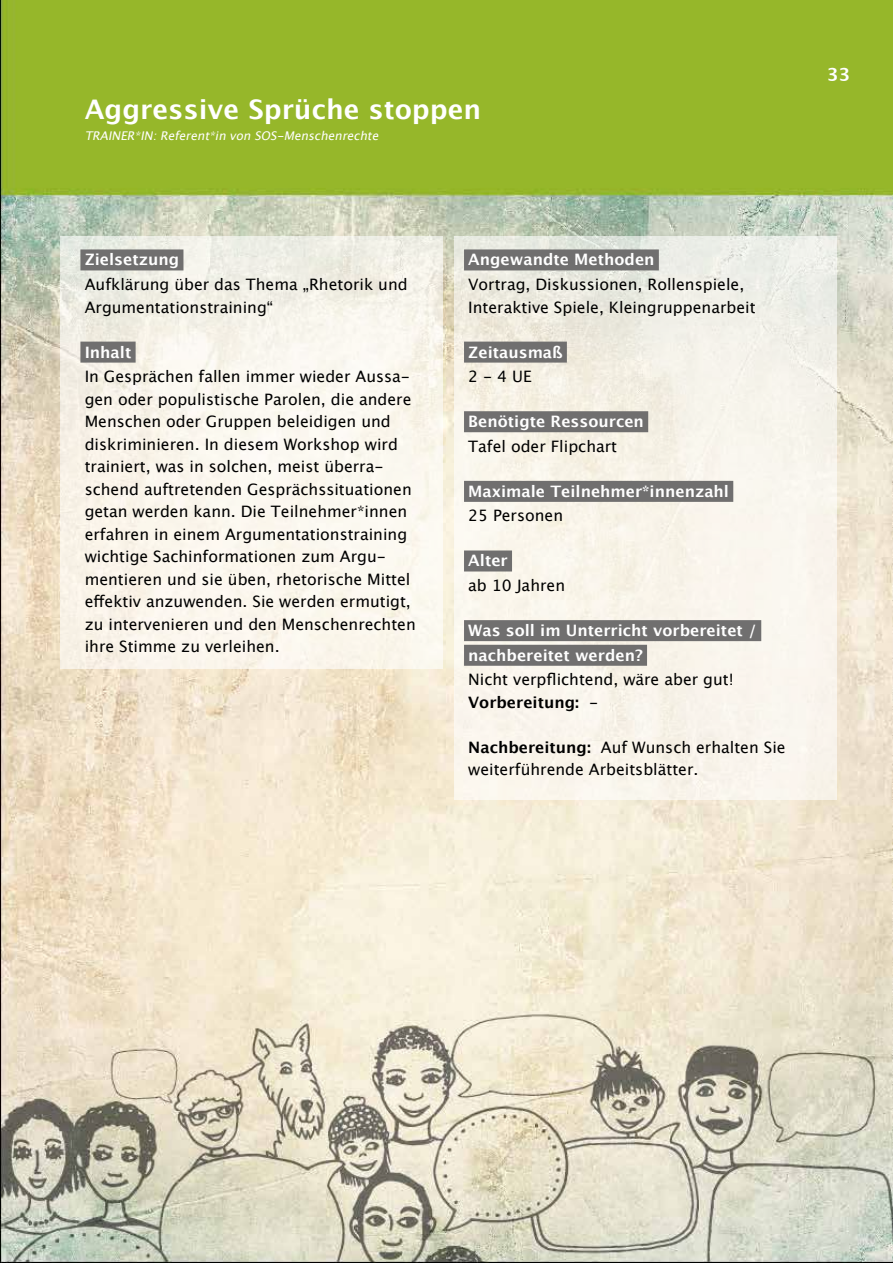
<style>
.page{position:relative;width:893px;height:1263px;background:#fff}
.page>*{position:absolute;margin:0;border:0;box-sizing:border-box;transform-origin:0 0}
.t1{font:700 27px "Lucida Grande";color:#fff}
.t2{font:700 18px "Lucida Grande";color:#fff}
.t3{font:15.75px/22.5px "Lucida Grande";color:#000}
.t4{font:700 15.75px/24.6px "Lucida Grande";color:#fff}
.t5{font:italic 12px "Lucida Grande";color:#fff}
.s1{font-weight:700}
</style>
<div class="page">
<img style="left:0;top:0;width:892px;height:1263px">
<div style="left:61px;top:236px;width:382px;height:433px;background:linear-gradient(to bottom,#f2f1e8,#fef8ef)"></div>
<div style="left:454px;top:236px;width:383px;height:563px;background:linear-gradient(to bottom,#eeede4,#fdf7ef)"></div>
<div style="left:80px;top:249px;width:103px;height:21px;background:#706f6f"></div>
<div style="left:80px;top:342px;width:56px;height:21px;background:#706f6f"></div>
<div style="left:464px;top:249px;width:195px;height:21px;background:#706f6f"></div>
<div style="left:464px;top:342px;width:103px;height:21px;background:#706f6f"></div>
<div style="left:464px;top:411px;width:184px;height:21px;background:#706f6f"></div>
<div style="left:464px;top:481px;width:269px;height:21px;background:#706f6f"></div>
<div style="left:464px;top:550px;width:48px;height:21px;background:#706f6f"></div>
<div style="left:464px;top:620px;width:297px;height:21px;background:#706f6f"></div>
<div style="left:464px;top:645px;width:183px;height:21px;background:#706f6f"></div>
<h1 class="t1" style="left:85px;top:87px;width:398px">Aggressive Sprüche stoppen</h1>
<p class="t5" style="left:85px;top:129px;width:299px">TRAINER*IN: Referent*in von SOS-Menschenrechte</p>
<p class="t2" style="left:827px;top:60px;width:25px">33</p>
<p class="t4" style="left:85px;top:247px;width:96px">Zielsetzung</p>
<p class="t3" style="left:85px;top:273px;width:325px">Aufklärung über das Thema „Rhetorik und<br>Argumentationstraining“</p>
<p class="t4" style="left:85px;top:339px;width:48px">Inhalt</p>
<p class="t3" style="left:85px;top:365px;width:333px">In Gesprächen fallen immer wieder Aussa&shy;gen oder populistische Parolen, die andere Menschen oder Gruppen beleidigen und diskriminieren. In diesem Workshop wird trainiert, was in solchen, meist überra&shy;schend auftretenden Gesprächssituationen getan werden kann. Die Teilnehmer*innen erfahren in einem Argumentationstraining wichtige Sachinformationen zum Argu&shy;mentieren und sie üben, rhetorische Mittel effektiv anzuwenden. Sie werden ermutigt, zu intervenieren und den Menschenrechten ihre Stimme zu verleihen.</p>
<p class="t4" style="left:468px;top:247px;width:188px">Angewandte Methoden</p>
<p class="t3" style="left:468px;top:273px;width:289px">Vortrag, Diskussionen, Rollenspiele,<br>Interaktive Spiele, Kleingruppenarbeit</p>
<p class="t4" style="left:468px;top:339px;width:96px">Zeitausmaß</p>
<p class="t3" style="left:468px;top:365px;width:65px">2 - 4 UE</p>
<p class="t4" style="left:468px;top:409px;width:177px">Benötigte Ressourcen</p>
<p class="t3" style="left:468px;top:435px;width:150px">Tafel oder Flipchart</p>
<p class="t4" style="left:468px;top:479px;width:262px">Maximale Teilnehmer*innenzahl</p>
<p class="t3" style="left:468px;top:505px;width:96px">25 Personen</p>
<p class="t4" style="left:468px;top:548px;width:41px">Alter</p>
<p class="t3" style="left:468px;top:574px;width:98px">ab 10 Jahren</p>
<p class="t4" style="left:468px;top:618px;width:290px">Was soll im Unterricht vorbereitet / nachbereitet werden?</p>
<p class="t3" style="left:468px;top:669px;width:267px">Nicht verpflichtend, wäre aber gut!<br><span class="s1">Vorbereitung:</span> -</p>
<p class="t3" style="left:468px;top:736px;width:319px"><span class="s1">Nachbereitung:</span> Auf Wunsch erhalten Sie weiterführende Arbeitsblätter.</p>
</div>
